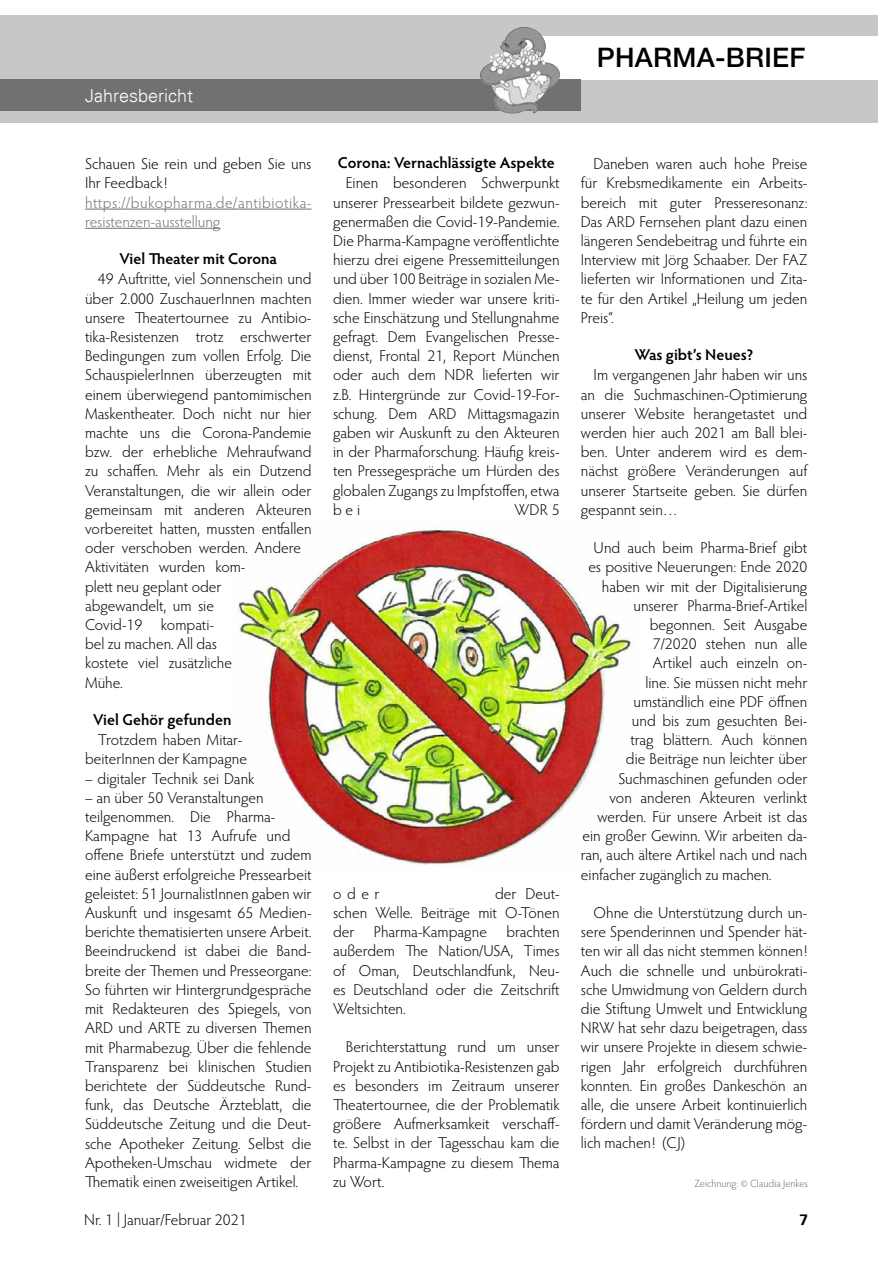
<style>
.page{position:relative;width:893px;height:1263px;background:#fff}
.page>*{position:absolute;margin:0;border:0;box-sizing:border-box;transform-origin:0 0}
.t1{font:500 27px "Helvetica Neue LT";letter-spacing:.01em;color:#000}
.t2{font:300 18px "Univers";color:#fff}
.t3{font:300 15.75px/19.2px "Hypatia Sans Pro";color:#000;text-align:justify}
.t4{font:600 15.75px "Hypatia Sans Pro";letter-spacing:-.005em;color:#000}
.t5{font:300 15.75px/19.2px "Hypatia Sans Pro";letter-spacing:.03em;color:#707172}
.t6{font:15.75px "Hypatia Sans Pro Light 3";color:#000}
.t7{font:700 15px "Univers";color:#000}
.t8{font:300 10.5px "Hypatia Sans Pro";color:#707172}
</style>
<div class="page">
<div style="left:0;top:15px;width:878px;height:108px;background:#c6c7c8"></div>
<div style="left:519px;top:36px;width:369px;height:43px;background:#fff"></div>
<div style="left:0;top:79px;width:581px;height:32px;background:#707172"></div>
<img style="left:491px;top:27px;width:31px;height:34px">
<img style="left:238px;top:529px;width:395px;height:337px">
<hr style="left:85px;top:209px;width:227px;height:1px;background:#707172">
<hr style="left:85px;top:228px;width:135px;height:1px;background:#707172">
<p class="t2" style="left:85px;top:85px;width:110px">Jahresbericht</p>
<p class="t3" style="left:85px;top:154px;width:228px">Schauen Sie rein und geben Sie uns<br>Ihr Feedback!</p>
<p class="t5" style="left:85px;top:192px;width:228px">https://bukopharma.de/antibiotika&shy;resistenzen-ausstellung</p>
<p class="t4" style="left:119px;top:247px;width:159px">Viel Theater mit Corona</p>
<p class="t3" style="left:85px;top:269px;width:228px;text-align:left;text-indent:13px">49 Auftritte, viel Sonnenschein und über 2.000 ZuschauerInnen machten unsere Theatertournee zu Antibio&shy;tika-Resistenzen trotz erschwerter<br>Bedingungen zum vollen Erfolg. Die<br>SchauspielerInnen überzeugten mit einem überwiegend pantomimischen<br>Maskentheater. Doch nicht nur hier machte uns die Corona-Pandemie bzw. der erhebliche Mehraufwand zu schaffen. Mehr als ein Dutzend<br>Veranstaltungen, die wir allein oder gemeinsam mit anderen Akteuren vorbereitet hatten, mussten entfallen oder verschoben werden. Andere<br>Aktivitäten wurden kom-<br>plett neu geplant oder<br>abgewandelt, um sie<br>Covid-19 kompati-<br>bel zu machen. All das<br>kostete viel zusätzliche<br>Mühe.</p>
<p class="t4" style="left:93px;top:708px;width:140px">Viel Gehör gefunden</p>
<p class="t3" style="left:85px;top:730px;width:164px;text-align:center">Trotzdem haben Mitar&shy;beiterInnen der Kampagne</p>
<p class="t3" style="left:85px;top:768px;width:171px">– digitaler Technik sei Dank</p>
<p class="t3" style="left:85px;top:787px;width:228px;text-align:left">– an über 50 Veranstaltungen teilgenommen. Die Pharma-Kampagne hat 13 Aufrufe und offene Briefe unterstützt und zudem eine äußerst erfolgreiche Pressearbeit geleistet: 51 JournalistInnen gaben wir Auskunft und insgesamt 65 Medien&shy;berichte thematisierten unsere Arbeit.<br>Beeindruckend ist dabei die Band&shy;breite der Themen und Presseorgane:<br>So führten wir Hintergrundgespräche mit Redakteuren des Spiegels, von ARD und ARTE zu diversen Themen mit Pharmabezug. Über die fehlende Transparenz bei klinischen Studien berichtete der Süddeutsche Rund&shy;funk, das Deutsche Ärzteblatt, die Süddeutsche Zeitung und die Deut&shy;sche Apotheker Zeitung. Selbst die Apotheken-Umschau widmete der Thematik einen zweiseitigen Artikel.</p>
<h1 class="t1" style="left:597px;top:42px;width:210px">PHARMA-BRIEF</h1>
<p class="t4" style="left:338px;top:151px;width:218px">Corona: Vernachlässigte Aspekte</p>
<p class="t3" style="left:333px;top:173px;width:228px;text-indent:13px">Einen besonderen Schwerpunkt unserer Pressearbeit bildete gezwun&shy;genermaßen die Covid-19-Pandemie.<br>Die Pharma-Kampagne veröffentlichte hierzu drei eigene Pressemitteilungen und über 100 Beiträge in sozialen Me&shy;dien. Immer wieder war unsere kriti&shy;sche Einschätzung und Stellungnahme gefragt. Dem Evangelischen Presse&shy;dienst, Frontal 21, Report München oder auch dem NDR lieferten wir z.B. Hintergründe zur Covid-19-For&shy;schung. Dem ARD Mittagsmagazin gaben wir Auskunft zu den Akteuren in der Pharmaforschung. Häufig kreis&shy;ten Pressegespräche um Hürden des globalen Zugangs zu Impfstoffen, etwa bei</p>
<p class="t3" style="left:515px;top:499px;width:46px">WDR 5</p>
<p class="t3" style="left:333px;top:883px;width:228px;text-indent:162px">der Deut&shy;schen Welle. Beiträge mit O-Tönen der Pharma-Kampagne brachten außerdem The Nation/USA, Times of Oman, Deutschlandfunk, Neu&shy;es Deutschland oder die Zeitschrift Weltsichten.</p>
<p class="t3" style="left:333px;top:1037px;width:228px;text-indent:13px">Berichterstattung rund um unser Projekt zu Antibiotika-Resistenzen gab es besonders im Zeitraum unserer Theatertournee, die der Problematik größere Aufmerksamkeit verschaff&shy;te. Selbst in der Tagesschau kam die Pharma-Kampagne zu diesem Thema zu Wort.</p>
<p class="t3" style="left:333px;top:883px;width:48px">oder</p>
<p class="t3" style="left:581px;top:154px;width:228px;text-indent:13px">Daneben waren auch hohe Preise für Krebsmedikamente ein Arbeits&shy;bereich mit guter Presseresonanz:<br>Das ARD Fernsehen plant dazu einen längeren Sendebeitrag und führte ein Interview mit Jörg Schaaber. Der FAZ lieferten wir Informationen und Zita&shy;te für den Artikel „Heilung um jeden Preis“.</p>
<p class="t4" style="left:634px;top:343px;width:121px">Was gibt’s Neues?</p>
<p class="t3" style="left:581px;top:365px;width:228px;text-indent:13px">Im vergangenen Jahr haben wir uns an die Suchmaschinen-Optimierung unserer Website herangetastet und werden hier auch 2021 am Ball blei&shy;ben. Unter anderem wird es dem&shy;nächst größere Veränderungen auf unserer Startseite geben. Sie dürfen gespannt sein…</p>
<p class="t3" style="left:594px;top:538px;width:215px">Und auch beim Pharma-Brief gibt</p>
<p class="t3" style="left:588px;top:557px;width:221px">es positive Neuerungen: Ende 2020</p>
<p class="t3" style="left:602px;top:576px;width:207px">haben wir mit der Digitalisierung</p>
<p class="t3" style="left:633px;top:595px;width:176px">unserer Pharma-Brief-Artikel</p>
<p class="t3" style="left:650px;top:615px;width:159px">begonnen. Seit Ausgabe</p>
<p class="t3" style="left:653px;top:634px;width:156px">7/2020 stehen nun alle</p>
<p class="t3" style="left:653px;top:653px;width:156px">Artikel auch einzeln on-</p>
<p class="t3" style="left:645px;top:672px;width:164px">line. Sie müssen nicht mehr</p>
<p class="t3" style="left:633px;top:691px;width:176px">umständlich eine PDF öffnen</p>
<p class="t3" style="left:632px;top:711px;width:177px">und bis zum gesuchten Bei-</p>
<p class="t3" style="left:630px;top:730px;width:178px">trag blättern. Auch können</p>
<p class="t3" style="left:626px;top:749px;width:183px">die Beiträge nun leichter über</p>
<p class="t3" style="left:618px;top:768px;width:190px">Suchmaschinen gefunden oder</p>
<p class="t3" style="left:609px;top:787px;width:199px">von anderen Akteuren verlinkt</p>
<p class="t3" style="left:597px;top:807px;width:212px">werden. Für unsere Arbeit ist das</p>
<p class="t3" style="left:582px;top:826px;width:227px">ein großer Gewinn. Wir arbeiten da-</p>
<p class="t3" style="left:581px;top:845px;width:228px">ran, auch ältere Artikel nach und nach</p>
<p class="t3" style="left:581px;top:864px;width:192px">einfacher zugänglich zu machen.</p>
<p class="t3" style="left:581px;top:903px;width:228px;text-indent:13px">Ohne die Unterstützung durch un&shy;sere Spenderinnen und Spender hät&shy;ten wir all das nicht stemmen können!<br>Auch die schnelle und unbürokrati&shy;sche Umwidmung von Geldern durch die Stiftung Umwelt und Entwicklung NRW hat sehr dazu beigetragen, dass wir unsere Projekte in diesem schwie&shy;rigen Jahr erfolgreich durchführen konnten. Ein großes Dankeschön an alle, die unsere Arbeit kontinuierlich fördern und damit Veränderung mög&shy;lich machen! (CJ)</p>
<p class="t8" style="left:694px;top:1176px;width:115px">Zeichnung: © Claudia Jenkes</p>
<p class="t6" style="left:84px;top:1210px;width:164px">Nr. 1 | Januar/Februar 2021</p>
<p class="t7" style="left:800px;top:1210px;width:10px">7</p>
</div>
